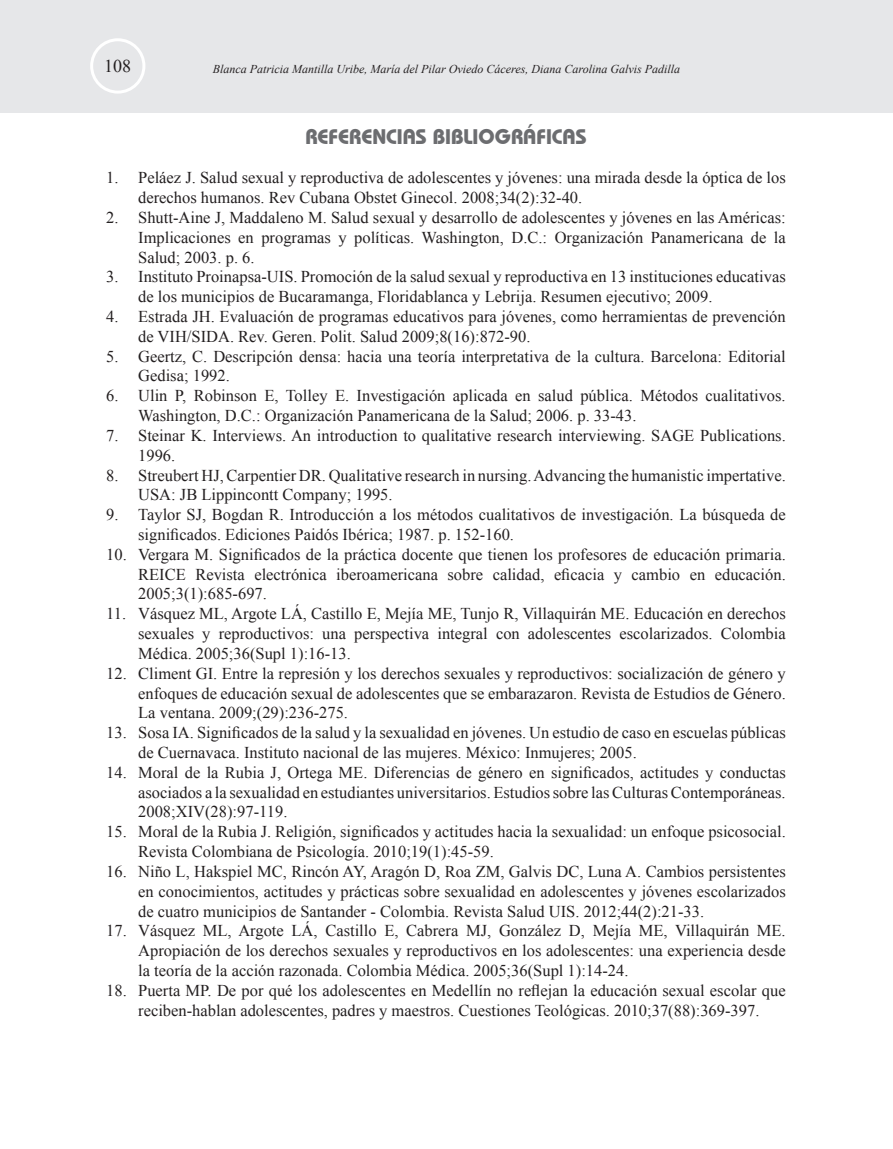
<style>
.page{position:relative;width:893px;height:1149px;background:#fff}
.page>*{position:absolute;margin:0;border:0;box-sizing:border-box;transform-origin:0 0}
.t1{font:700 21px "Bauhaus IT Cby BT";color:#6c6d70}
.t2{font:18px "Times New Roman";color:#231f20}
.t3{font:16.5px/19.8px "Times New Roman";color:#231f20}
.t4{font:italic 12px "Times New Roman";color:#231f20}
</style>
<div class="page">
<div style="left:0;top:0;width:893px;height:113px;background:#e6e7e9"></div>
<div style="left:90px;top:38px;width:55px;height:56px;border:3px solid #fff;border-radius:50%"></div>
<p class="t2" style="left:104px;top:54px;width:28px">108</p>
<p class="t4" style="left:213px;top:61px;width:469px">Blanca Patricia Mantilla Uribe, María del Pilar Oviedo Cáceres, Diana Carolina Galvis Padilla</p>
<p class="t1" style="left:305px;top:123px;width:283px">REFERENCIAS BIBLIOGRÁFICAS</p>
<p class="t3" style="left:138px;top:167px;width:649px;text-indent:-32px">1. Peláez J. Salud sexual y reproductiva de adolescentes y jóvenes: una mirada desde la óptica de los derechos humanos. Rev Cubana Obstet Ginecol. 2008;34(2):32-40.</p>
<p class="t3" style="left:138px;top:207px;width:649px;text-align:justify;text-indent:-32px">2. Shutt-Aine J, Maddaleno M. Salud sexual y desarrollo de adolescentes y jóvenes en las Américas:<br>Implicaciones en programas y políticas. Washington, D.C.: Organización Panamericana de la Salud; 2003. p. 6.</p>
<p class="t3" style="left:138px;top:266px;width:649px;text-indent:-32px">3. Instituto Proinapsa-UIS. Promoción de la salud sexual y reproductiva en 13 instituciones educativas de los municipios de Bucaramanga, Floridablanca y Lebrija. Resumen ejecutivo; 2009.</p>
<p class="t3" style="left:138px;top:306px;width:649px;text-indent:-32px">4. Estrada JH. Evaluación de programas educativos para jóvenes, como herramientas de prevención de VIH/SIDA. Rev. Geren. Polit. Salud 2009;8(16):872-90.</p>
<p class="t3" style="left:138px;top:346px;width:649px;text-indent:-32px">5. Geertz, C. Descripción densa: hacia una teoría interpretativa de la cultura. Barcelona: Editorial<br>Gedisa; 1992.</p>
<p class="t3" style="left:138px;top:385px;width:649px;text-indent:-32px">6. Ulin P, Robinson E, Tolley E. Investigación aplicada en salud pública. Métodos cualitativos.<br>Washington, D.C.: Organización Panamericana de la Salud; 2006. p. 33-43.</p>
<p class="t3" style="left:138px;top:425px;width:649px;text-indent:-32px">7. Steinar K. Interviews. An introduction to qualitative research interviewing. SAGE Publications.<br>1996.</p>
<p class="t3" style="left:138px;top:464px;width:649px;text-indent:-32px">8. Streubert HJ, Carpentier DR. Qualitative research in nursing. Advancing the humanistic impertative.<br>USA: JB Lippincontt Company; 1995.</p>
<p class="t3" style="left:138px;top:504px;width:649px;text-indent:-32px">9. Taylor SJ, Bogdan R. Introducción a los métodos cualitativos de investigación. La búsqueda de significados. Ediciones Paidós Ibérica; 1987. p. 152-160.</p>
<p class="t3" style="left:138px;top:544px;width:649px;text-align:justify;text-indent:-32px">10. Vergara M. Significados de la práctica docente que tienen los profesores de educación primaria.<br>REICE Revista electrónica iberoamericana sobre calidad, eficacia y cambio en educación.<br>2005;3(1):685-697.</p>
<p class="t3" style="left:138px;top:603px;width:649px;text-align:justify;text-indent:-32px">11. Vásquez ML, Argote LÁ, Castillo E, Mejía ME, Tunjo R, Villaquirán ME. Educación en derechos sexuales y reproductivos: una perspectiva integral con adolescentes escolarizados. Colombia Médica. 2005;36(Supl 1):16-13.</p>
<p class="t3" style="left:138px;top:662px;width:649px;text-align:justify;text-indent:-32px">12. Climent GI. Entre la represión y los derechos sexuales y reproductivos: socialización de género y enfoques de educación sexual de adolescentes que se embarazaron. Revista de Estudios de Género.<br>La ventana. 2009;(29):236-275.</p>
<p class="t3" style="left:138px;top:722px;width:649px;text-indent:-32px">13. Sosa IA. Significados de la salud y la sexualidad en jóvenes. Un estudio de caso en escuelas públicas de Cuernavaca. Instituto nacional de las mujeres. México: Inmujeres; 2005.</p>
<p class="t3" style="left:138px;top:761px;width:649px;text-align:justify;text-indent:-32px">14. Moral de la Rubia J, Ortega ME. Diferencias de género en significados, actitudes y conductas asociados a la sexualidad en estudiantes universitarios. Estudios sobre las Culturas Contemporáneas.<br>2008;XIV(28):97-119.</p>
<p class="t3" style="left:138px;top:821px;width:649px;text-indent:-32px">15. Moral de la Rubia J. Religión, significados y actitudes hacia la sexualidad: un enfoque psicosocial.<br>Revista Colombiana de Psicología. 2010;19(1):45-59.</p>
<p class="t3" style="left:138px;top:860px;width:649px;text-align:justify;text-indent:-32px">16. Niño L, Hakspiel MC, Rincón AY, Aragón D, Roa ZM, Galvis DC, Luna A. Cambios persistentes en conocimientos, actitudes y prácticas sobre sexualidad en adolescentes y jóvenes escolarizados de cuatro municipios de Santander - Colombia. Revista Salud UIS. 2012;44(2):21-33.</p>
<p class="t3" style="left:138px;top:920px;width:649px;text-align:justify;text-indent:-32px">17. Vásquez ML, Argote LÁ, Castillo E, Cabrera MJ, González D, Mejía ME, Villaquirán ME.<br>Apropiación de los derechos sexuales y reproductivos en los adolescentes: una experiencia desde la teoría de la acción razonada. Colombia Médica. 2005;36(Supl 1):14-24.</p>
<p class="t3" style="left:106px;top:979px;width:681px;text-align:center">18. Puerta MP. De por qué los adolescentes en Medellín no reflejan la educación sexual escolar que reciben-hablan adolescentes, padres y maestros. Cuestiones Teológicas. 2010;37(88):369-397.</p>
</div>
